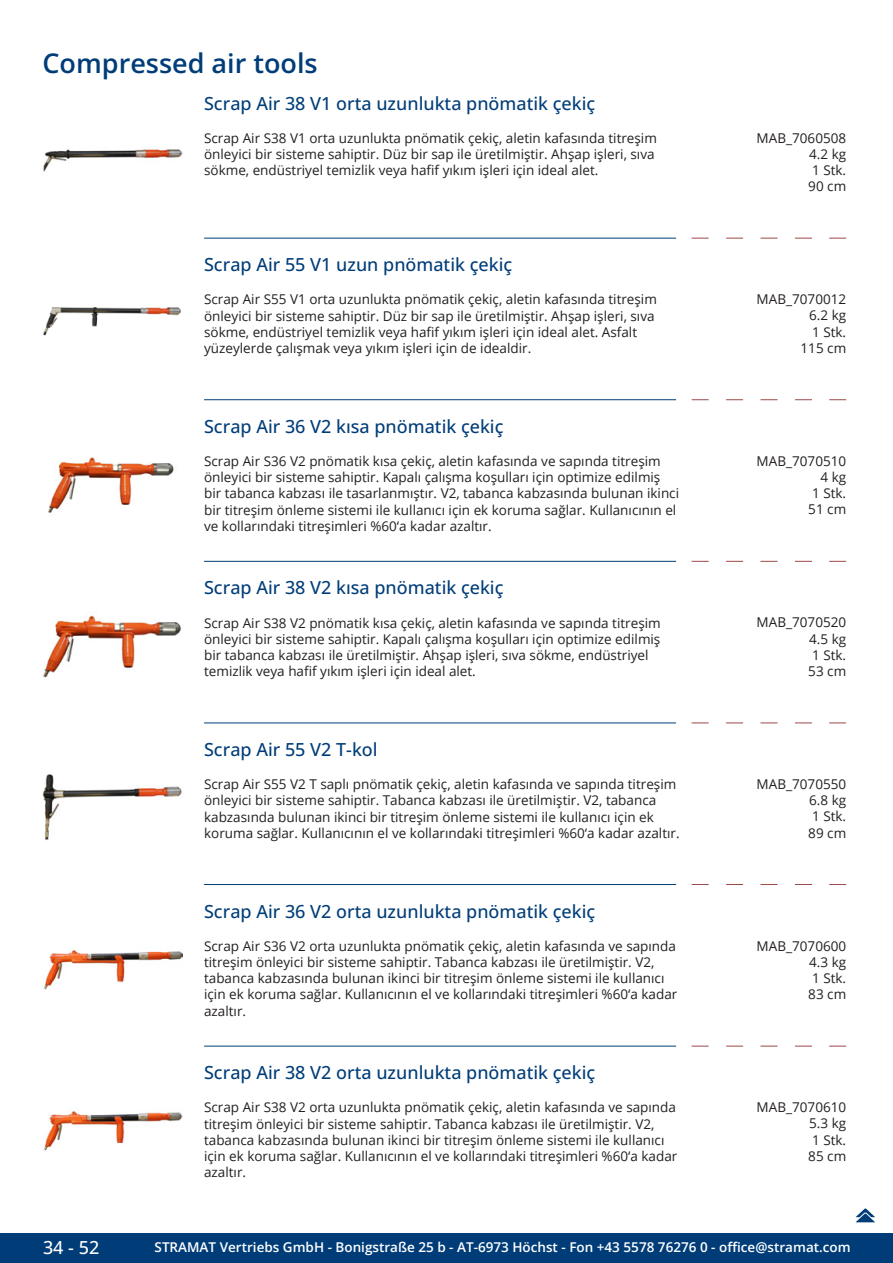
<style>
.page{position:relative;width:893px;height:1263px;background:#fff}
.page>*{position:absolute;margin:0;border:0;box-sizing:border-box;transform-origin:0 0}
.GruppeName{font:600 27px "Open Sans";color:#003d78}
.ArtikelName{font:500 18px "Open Sans";color:#003d78}
.t1{font:500 18px "Open Sans";color:#fff}
.Beschreibung{font:13.5px/16.2px "Open Sans";color:#231f20}
.ArtikelNummer{font:13.5px "Open Sans";color:#231f20}
.t2{font:600 13.5px "Open Sans";color:#fff}
</style>
<div class="page">
<div style="left:0;top:1233px;width:893px;height:30px;background:#003d78"></div>
<img style="left:43px;top:149px;width:140px;height:23px">
<img style="left:43px;top:307px;width:138px;height:29px">
<svg style="left:692px;top:238px;width:17px;height:1px"></svg>
<svg style="left:726px;top:238px;width:17px;height:1px"></svg>
<svg style="left:760px;top:238px;width:17px;height:1px"></svg>
<svg style="left:795px;top:238px;width:17px;height:1px"></svg>
<svg style="left:829px;top:238px;width:17px;height:1px"></svg>
<hr style="left:204px;top:238px;width:472px;height:1px;background:#003d78">
<img style="left:48px;top:457px;width:126px;height:56px">
<svg style="left:692px;top:399px;width:17px;height:1px"></svg>
<svg style="left:726px;top:399px;width:17px;height:1px"></svg>
<svg style="left:760px;top:399px;width:17px;height:1px"></svg>
<svg style="left:795px;top:399px;width:17px;height:1px"></svg>
<svg style="left:829px;top:399px;width:17px;height:1px"></svg>
<hr style="left:204px;top:399px;width:472px;height:1px;background:#003d78">
<img style="left:43px;top:615px;width:139px;height:63px">
<svg style="left:692px;top:561px;width:17px;height:1px"></svg>
<svg style="left:726px;top:561px;width:17px;height:1px"></svg>
<svg style="left:760px;top:561px;width:17px;height:1px"></svg>
<svg style="left:795px;top:561px;width:17px;height:1px"></svg>
<svg style="left:829px;top:561px;width:17px;height:1px"></svg>
<hr style="left:204px;top:561px;width:472px;height:1px;background:#003d78">
<img style="left:43px;top:774px;width:139px;height:66px">
<svg style="left:692px;top:723px;width:17px;height:1px"></svg>
<svg style="left:726px;top:723px;width:17px;height:1px"></svg>
<svg style="left:760px;top:723px;width:17px;height:1px"></svg>
<svg style="left:795px;top:723px;width:17px;height:1px"></svg>
<svg style="left:829px;top:723px;width:17px;height:1px"></svg>
<hr style="left:204px;top:723px;width:472px;height:1px;background:#003d78">
<img style="left:43px;top:949px;width:140px;height:41px">
<svg style="left:692px;top:884px;width:17px;height:1px"></svg>
<svg style="left:726px;top:884px;width:17px;height:1px"></svg>
<svg style="left:760px;top:884px;width:17px;height:1px"></svg>
<svg style="left:795px;top:884px;width:17px;height:1px"></svg>
<svg style="left:829px;top:884px;width:17px;height:1px"></svg>
<hr style="left:204px;top:884px;width:472px;height:1px;background:#003d78">
<img style="left:43px;top:1111px;width:140px;height:40px">
<svg style="left:692px;top:1046px;width:17px;height:1px"></svg>
<svg style="left:726px;top:1046px;width:17px;height:1px"></svg>
<svg style="left:760px;top:1046px;width:17px;height:1px"></svg>
<svg style="left:795px;top:1046px;width:17px;height:1px"></svg>
<svg style="left:829px;top:1046px;width:17px;height:1px"></svg>
<hr style="left:204px;top:1046px;width:472px;height:1px;background:#003d78">
<svg style="left:855px;top:1208px;width:21px;height:15px"></svg>
<p class="GruppeName" style="left:43px;top:44px;width:277px">Compressed air tools</p>
<p class="ArtikelName" style="left:204px;top:91px;width:393px">Scrap Air 38 V1 orta uzunlukta pnömatik çekiç</p>
<p class="Beschreibung" style="left:204px;top:129px;width:454px">Scrap Air S38 V1 orta uzunlukta pnömatik çekiç, aletin kafasında titreşim önleyici bir sisteme sahiptir. Düz bir sap ile üretilmiştir. Ahşap işleri, sıva sökme, endüstriyel temizlik veya hafif yıkım işleri için ideal alet.</p>
<p class="ArtikelNummer" style="left:757px;top:128px;width:91px">MAB_7060508</p>
<p class="ArtikelNummer" style="left:809px;top:145px;width:39px">4.2 kg</p>
<p class="ArtikelNummer" style="left:812px;top:161px;width:36px">1 Stk.</p>
<p class="ArtikelNummer" style="left:808px;top:177px;width:39px">90 cm</p>
<p class="ArtikelName" style="left:204px;top:252px;width:310px">Scrap Air 55 V1 uzun pnömatik çekiç</p>
<p class="Beschreibung" style="left:204px;top:291px;width:454px">Scrap Air S55 V1 orta uzunlukta pnömatik çekiç, aletin kafasında titreşim önleyici bir sisteme sahiptir. Düz bir sap ile üretilmiştir. Ahşap işleri, sıva sökme, endüstriyel temizlik veya hafif yıkım işleri için ideal alet. Asfalt yüzeylerde çalışmak veya yıkım işleri için de idealdir.</p>
<p class="ArtikelNummer" style="left:757px;top:290px;width:91px">MAB_7070012</p>
<p class="ArtikelNummer" style="left:809px;top:306px;width:39px">6.2 kg</p>
<p class="ArtikelNummer" style="left:812px;top:322px;width:36px">1 Stk.</p>
<p class="ArtikelNummer" style="left:800px;top:339px;width:47px">115 cm</p>
<p class="ArtikelName" style="left:204px;top:414px;width:301px">Scrap Air 36 V2 kısa pnömatik çekiç</p>
<p class="Beschreibung" style="left:204px;top:453px;width:476px">Scrap Air S36 V2 pnömatik kısa çekiç, aletin kafasında ve sapında titreşim önleyici bir sisteme sahiptir. Kapalı çalışma koşulları için optimize edilmiş bir tabanca kabzası ile tasarlanmıştır. V2, tabanca kabzasında bulunan ikinci bir titreşim önleme sistemi ile kullanıcı için ek koruma sağlar. Kullanıcının el ve kollarındaki titreşimleri %60‘a kadar azaltır.</p>
<p class="ArtikelNummer" style="left:757px;top:452px;width:91px">MAB_7070510</p>
<p class="ArtikelNummer" style="left:820px;top:468px;width:27px">4 kg</p>
<p class="ArtikelNummer" style="left:812px;top:484px;width:36px">1 Stk.</p>
<p class="ArtikelNummer" style="left:808px;top:500px;width:39px">51 cm</p>
<p class="ArtikelName" style="left:204px;top:575px;width:301px">Scrap Air 38 V2 kısa pnömatik çekiç</p>
<p class="Beschreibung" style="left:204px;top:614px;width:458px">Scrap Air S38 V2 pnömatik kısa çekiç, aletin kafasında ve sapında titreşim önleyici bir sisteme sahiptir. Kapalı çalışma koşulları için optimize edilmiş bir tabanca kabzası ile üretilmiştir. Ahşap işleri, sıva sökme, endüstriyel temizlik veya hafif yıkım işleri için ideal alet.</p>
<p class="ArtikelNummer" style="left:757px;top:613px;width:91px">MAB_7070520</p>
<p class="ArtikelNummer" style="left:809px;top:629px;width:39px">4.5 kg</p>
<p class="ArtikelNummer" style="left:812px;top:646px;width:36px">1 Stk.</p>
<p class="ArtikelNummer" style="left:808px;top:662px;width:39px">53 cm</p>
<p class="ArtikelName" style="left:204px;top:737px;width:175px">Scrap Air 55 V2 T-kol</p>
<p class="Beschreibung" style="left:204px;top:776px;width:477px">Scrap Air S55 V2 T saplı pnömatik çekiç, aletin kafasında ve sapında titreşim önleyici bir sisteme sahiptir. Tabanca kabzası ile üretilmiştir. V2, tabanca kabzasında bulunan ikinci bir titreşim önleme sistemi ile kullanıcı için ek koruma sağlar. Kullanıcının el ve kollarındaki titreşimleri %60‘a kadar azaltır.</p>
<p class="ArtikelNummer" style="left:757px;top:775px;width:91px">MAB_7070550</p>
<p class="ArtikelNummer" style="left:809px;top:791px;width:39px">6.8 kg</p>
<p class="ArtikelNummer" style="left:812px;top:807px;width:36px">1 Stk.</p>
<p class="ArtikelNummer" style="left:808px;top:823px;width:39px">89 cm</p>
<p class="ArtikelName" style="left:204px;top:899px;width:393px">Scrap Air 36 V2 orta uzunlukta pnömatik çekiç</p>
<p class="Beschreibung" style="left:204px;top:937px;width:475px">Scrap Air S36 V2 orta uzunlukta pnömatik çekiç, aletin kafasında ve sapında titreşim önleyici bir sisteme sahiptir. Tabanca kabzası ile üretilmiştir. V2, tabanca kabzasında bulunan ikinci bir titreşim önleme sistemi ile kullanıcı için ek koruma sağlar. Kullanıcının el ve kollarındaki titreşimleri %60‘a kadar azaltır.</p>
<p class="ArtikelNummer" style="left:757px;top:936px;width:91px">MAB_7070600</p>
<p class="ArtikelNummer" style="left:809px;top:953px;width:39px">4.3 kg</p>
<p class="ArtikelNummer" style="left:812px;top:969px;width:36px">1 Stk.</p>
<p class="ArtikelNummer" style="left:808px;top:985px;width:39px">83 cm</p>
<p class="ArtikelName" style="left:204px;top:1060px;width:393px">Scrap Air 38 V2 orta uzunlukta pnömatik çekiç</p>
<p class="Beschreibung" style="left:204px;top:1099px;width:475px">Scrap Air S38 V2 orta uzunlukta pnömatik çekiç, aletin kafasında ve sapında titreşim önleyici bir sisteme sahiptir. Tabanca kabzası ile üretilmiştir. V2, tabanca kabzasında bulunan ikinci bir titreşim önleme sistemi ile kullanıcı için ek koruma sağlar. Kullanıcının el ve kollarındaki titreşimleri %60‘a kadar azaltır.</p>
<p class="ArtikelNummer" style="left:757px;top:1098px;width:91px">MAB_7070610</p>
<p class="ArtikelNummer" style="left:809px;top:1114px;width:39px">5.3 kg</p>
<p class="ArtikelNummer" style="left:812px;top:1130px;width:36px">1 Stk.</p>
<p class="ArtikelNummer" style="left:808px;top:1147px;width:39px">85 cm</p>
<h2 class="t1" style="left:43px;top:1234px;width:58px">34 - 52</h2>
<p class="t2" style="left:155px;top:1238px;width:698px">STRAMAT Vertriebs GmbH - Bonigstraße 25 b - AT-6973 Höchst - Fon +43 5578 76276 0 - office@stramat.com</p>
</div>
